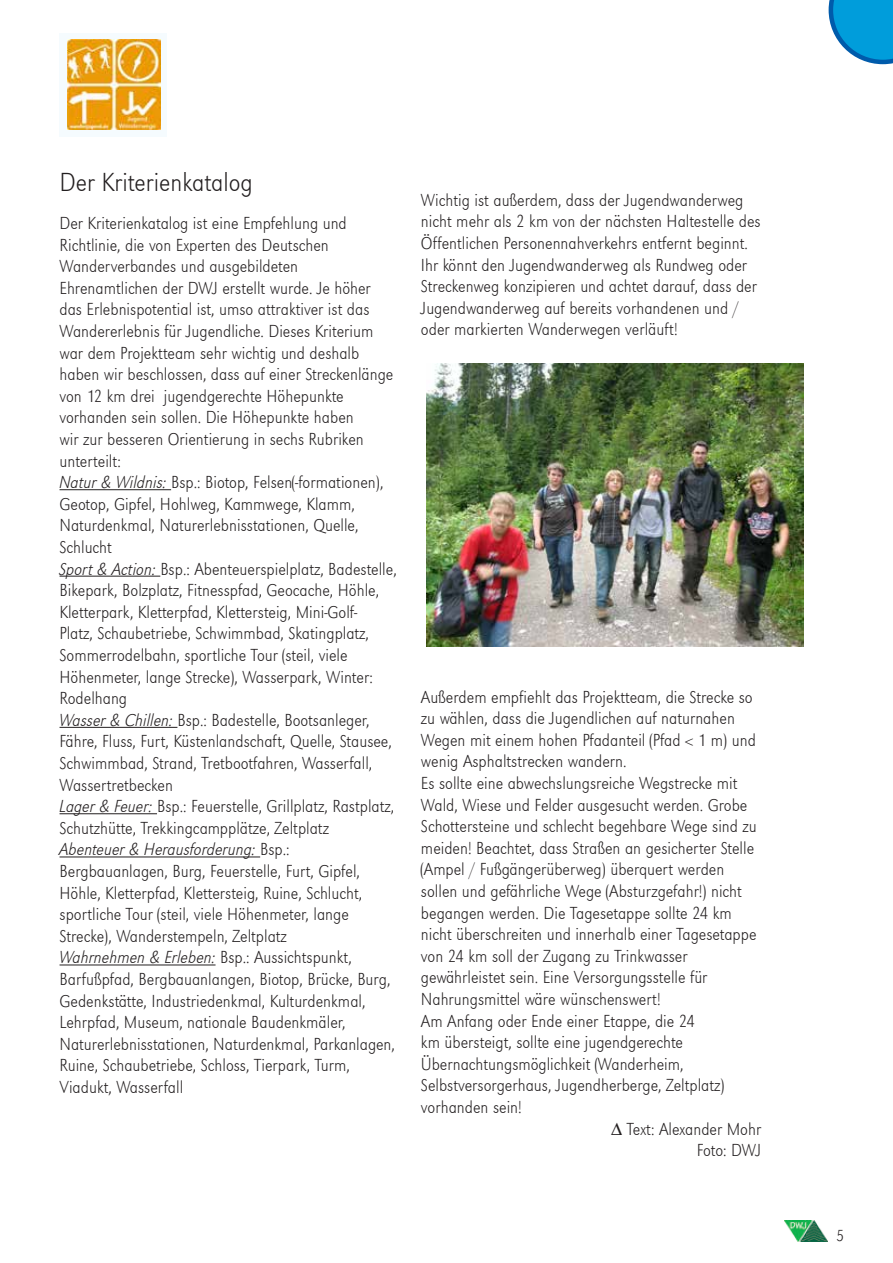
<style>
.page{position:relative;width:893px;height:1263px;background:#fff}
.page>*{position:absolute;margin:0;border:0;box-sizing:border-box;transform-origin:0 0}
.t1{font:27px "URW Grotesk T Extr Ligh Extr Narr";color:#231f20}
.t2{font:18px/21.6px "URW Grotesk T Extr Ligh Extr Narr";color:#231f20}
.t3{font:18px "URW Grotesk T Extr Ligh Extr Narr Obli";color:#231f20}
.t4{font:16.5px "URW Grotesk T Extr Ligh Extr Narr";color:#231f20}
.s1{font-family:"URW Grotesk T Extr Ligh Extr Narr Obli"}
.s2{font-family:"URW Grotesk T Extr Ligh Extr Narr"}
</style>
<div class="page">
<svg style="left:829px;top:0;width:64px;height:64px;background:#25a4da"></svg>
<img style="left:785px;top:1220px;width:43px;height:22px">
<hr style="left:60px;top:489px;width:111px;height:1px;background:#231f20">
<hr style="left:60px;top:576px;width:100px;height:1px;background:#231f20">
<hr style="left:60px;top:727px;width:117px;height:1px;background:#231f20">
<hr style="left:60px;top:813px;width:97px;height:1px;background:#231f20">
<hr style="left:60px;top:857px;width:200px;height:1px;background:#231f20">
<hr style="left:60px;top:965px;width:156px;height:1px;background:#231f20">
<img style="left:427px;top:364px;width:377px;height:283px">
<div style="left:60px;top:33px;width:107px;height:104px;background:#f5fbfe"></div>
<img style="left:67px;top:39px;width:93px;height:91px">
<h1 class="t1" style="left:60px;top:166px;width:195px">Der Kriterienkatalog</h1>
<p class="t2" style="left:60px;top:212px;width:339px">Der Kriterienkatalog ist eine Empfehlung und Richtlinie, die von Experten des Deutschen Wanderverbandes und ausgebildeten Ehrenamtlichen der DWJ erstellt wurde. Je höher das Erlebnispotential ist, umso attraktiver ist das Wandererlebnis für Jugendliche. Dieses Kriterium war dem Projektteam sehr wichtig und deshalb haben wir beschlossen, dass auf einer Streckenlänge von 12 km drei jugendgerechte Höhepunkte vorhanden sein sollen. Die Höhepunkte haben<br>wir zur besseren Orientierung in sechs Rubriken unterteilt:<br><span class="s1">Natur &amp; Wildnis:</span> Bsp.: Biotop, Felsen(-formationen), Geotop, Gipfel, Hohlweg, Kammwege, Klamm, Naturdenkmal, Naturerlebnisstationen, Quelle, Schlucht<br><span class="s1">Sport &amp; Action:</span> Bsp.: Abenteuerspielplatz, Badestelle, Bikepark, Bolzplatz, Fitnesspfad, Geocache, Höhle, Kletterpark, Kletterpfad, Klettersteig, Mini-Golf-<br>Platz, Schaubetriebe, Schwimmbad, Skatingplatz, Sommerrodelbahn, sportliche Tour (steil, viele Höhenmeter, lange Strecke), Wasserpark, Winter:<br>Rodelhang<br><span class="s1">Wasser &amp; Chillen:</span> Bsp.: Badestelle, Bootsanleger, Fähre, Fluss, Furt, Küstenlandschaft, Quelle, Stausee, Schwimmbad, Strand, Tretbootfahren, Wasserfall, Wassertretbecken<br><span class="s1">Lager &amp; Feuer:</span> Bsp.: Feuerstelle, Grillplatz, Rastplatz, Schutzhütte, Trekkingcampplätze, Zeltplatz</p>
<p class="t3" style="left:60px;top:839px;width:232px">Abenteuer &amp; Herausforderung: <span class="s2">Bsp.:</span></p>
<p class="t2" style="left:60px;top:860px;width:337px">Bergbauanlagen, Burg, Feuerstelle, Furt, Gipfel, Höhle, Kletterpfad, Klettersteig, Ruine, Schlucht, sportliche Tour (steil, viele Höhenmeter, lange Strecke), Wanderstempeln, Zeltplatz<br><span class="s1">Wahrnehmen &amp; Erleben:</span> Bsp.: Aussichtspunkt, Barfußpfad, Bergbauanlangen, Biotop, Brücke, Burg, Gedenkstätte, Industriedenkmal, Kulturdenkmal, Lehrpfad, Museum, nationale Baudenkmäler, Naturerlebnisstationen, Naturdenkmal, Parkanlagen, Ruine, Schaubetriebe, Schloss, Tierpark, Turm, Viadukt, Wasserfall</p>
<p class="t2" style="left:421px;top:189px;width:341px">Wichtig ist außerdem, dass der Jugendwanderweg nicht mehr als 2 km von der nächsten Haltestelle des Öffentlichen Personennahverkehrs entfernt beginnt.<br>Ihr könnt den Jugendwanderweg als Rundweg oder Streckenweg konzipieren und achtet darauf, dass der Jugendwanderweg auf bereits vorhandenen und / oder markierten Wanderwegen verläuft!</p>
<p class="t2" style="left:421px;top:686px;width:333px">Außerdem empfiehlt das Projektteam, die Strecke so</p>
<p class="t2" style="left:421px;top:707px;width:315px">zu wählen, dass die Jugendlichen auf naturnahen</p>
<p class="t2" style="left:421px;top:729px;width:336px">Wegen mit einem hohen Pfadanteil (Pfad &lt; 1 m) und</p>
<p class="t2" style="left:421px;top:750px;width:207px">wenig Asphaltstrecken wandern.</p>
<p class="t2" style="left:421px;top:772px;width:318px">Es sollte eine abwechslungsreiche Wegstrecke mit</p>
<p class="t2" style="left:421px;top:794px;width:328px">Wald, Wiese und Felder ausgesucht werden. Grobe</p>
<p class="t2" style="left:421px;top:815px;width:337px">Schottersteine und schlecht begehbare Wege sind zu</p>
<p class="t2" style="left:421px;top:837px;width:335px">meiden! Beachtet, dass Straßen an gesicherter Stelle</p>
<p class="t2" style="left:421px;top:858px;width:305px">(Ampel / Fußgängerüberweg) überquert werden</p>
<p class="t2" style="left:421px;top:880px;width:322px">sollen und gefährliche Wege (Absturzgefahr!) nicht</p>
<p class="t2" style="left:421px;top:902px;width:312px">begangen werden. Die Tagesetappe sollte 24 km</p>
<p class="t2" style="left:421px;top:923px;width:337px">nicht überschreiten und innerhalb einer Tagesetappe</p>
<p class="t2" style="left:421px;top:945px;width:268px">von 24 km soll der Zugang zu Trinkwasser</p>
<p class="t2" style="left:421px;top:966px;width:288px">gewährleistet sein. Eine Versorgungsstelle für</p>
<p class="t2" style="left:421px;top:988px;width:241px">Nahrungsmittel wäre wünschenswert!</p>
<p class="t2" style="left:421px;top:1010px;width:275px">Am Anfang oder Ende einer Etappe, die 24</p>
<p class="t2" style="left:421px;top:1031px;width:264px">km übersteigt, sollte eine jugendgerechte</p>
<p class="t2" style="left:421px;top:1053px;width:264px">Übernachtungsmöglichkeit (Wanderheim,</p>
<p class="t2" style="left:421px;top:1074px;width:305px">Selbstversorgerhaus, Jugendherberge, Zeltplatz)</p>
<p class="t2" style="left:421px;top:1096px;width:102px">vorhanden sein!</p>
<p class="t2" style="left:611px;top:1118px;width:151px">∆ Text: Alexander Mohr</p>
<p class="t2" style="left:697px;top:1139px;width:66px">Foto: DWJ</p>
<p class="t4" style="left:836px;top:1225px;width:9px">5</p>
</div>
